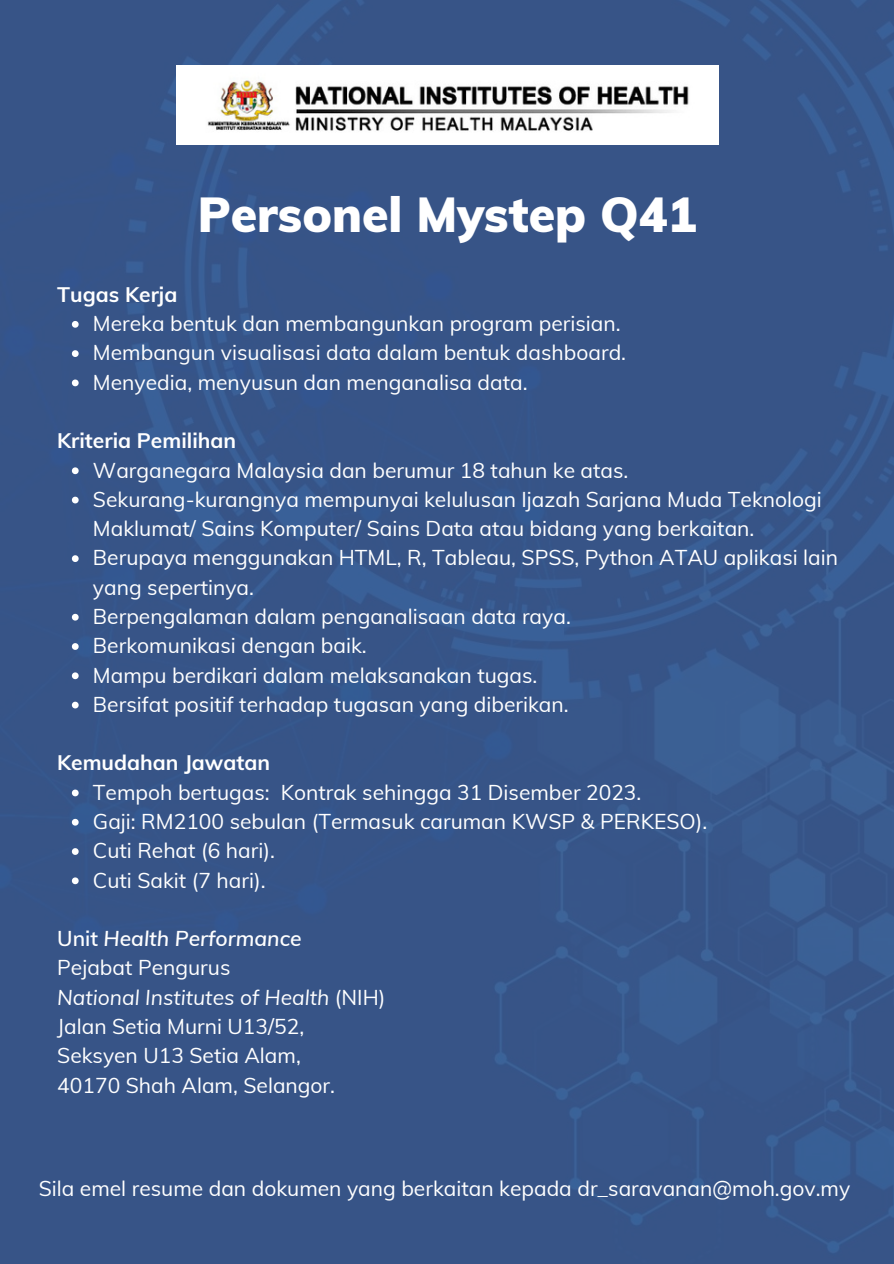
<style>
.page{position:relative;width:894px;height:1264px;background:#fff}
.page>*{position:absolute;margin:0;border:0;box-sizing:border-box;transform-origin:0 0}
.t1{font:900 48px "Muli";color:#fff}
.t2{font:21px/29.2px "Muli";color:#fff}
.t3{font:700 21px "Muli";color:#fff}
.s1{font-weight:600}
.s2{font-weight:600;font-style:italic}
.s3{font-style:italic}
</style>
<div class="page">
<img style="left:0;top:0;width:893px;height:1263px">
<img style="left:176px;top:66px;width:542px;height:78px">
<svg style="left:72px;top:321px;width:7px;height:7px"></svg>
<svg style="left:72px;top:350px;width:7px;height:7px"></svg>
<svg style="left:72px;top:379px;width:7px;height:7px"></svg>
<svg style="left:72px;top:467px;width:7px;height:7px"></svg>
<svg style="left:72px;top:496px;width:7px;height:7px"></svg>
<svg style="left:72px;top:555px;width:7px;height:7px"></svg>
<svg style="left:72px;top:614px;width:7px;height:6px"></svg>
<svg style="left:72px;top:643px;width:7px;height:7px"></svg>
<svg style="left:72px;top:672px;width:7px;height:7px"></svg>
<svg style="left:72px;top:701px;width:7px;height:7px"></svg>
<svg style="left:72px;top:789px;width:7px;height:7px"></svg>
<svg style="left:72px;top:818px;width:7px;height:7px"></svg>
<svg style="left:72px;top:848px;width:7px;height:6px"></svg>
<svg style="left:72px;top:877px;width:7px;height:7px"></svg>
<p class="t3" style="left:57px;top:281px;width:122px">Tugas Kerja</p>
<h1 class="t1" style="left:198px;top:184px;width:500px">Personel Mystep Q41</h1>
<p class="t2" style="left:93px;top:308px;width:534px">Mereka bentuk dan membangunkan program perisian.<br>Membangun visualisasi data dalam bentuk dashboard.<br>Menyedia, menyusun dan menganalisa data.</p>
<p class="t3" style="left:57px;top:427px;width:180px">Kriteria Pemilihan</p>
<p class="t2" style="left:93px;top:455px;width:746px">Warganegara Malaysia dan berumur 18 tahun ke atas.<br>Sekurang-kurangnya mempunyai kelulusan Ijazah Sarjana Muda Teknologi Maklumat/ Sains Komputer/ Sains Data atau bidang yang berkaitan.<br>Berupaya menggunakan HTML, R, Tableau, SPSS, Python ATAU aplikasi lain yang sepertinya.<br>Berpengalaman dalam penganalisaan data raya.<br>Berkomunikasi dengan baik.<br>Mampu berdikari dalam melaksanakan tugas.<br>Bersifat positif terhadap tugasan yang diberikan.</p>
<p class="t3" style="left:57px;top:749px;width:214px">Kemudahan Jawatan</p>
<p class="t2" style="left:93px;top:777px;width:615px">Tempoh bertugas: Kontrak sehingga 31 Disember 2023.<br>Gaji: RM2100 sebulan (Termasuk caruman KWSP &amp; PERKESO).<br>Cuti Rehat (6 hari).<br>Cuti Sakit (7 hari).</p>
<p class="t2" style="left:57px;top:923px;width:329px"><span class="s1">Unit</span> <span class="s2">Health Performance<br></span>Pejabat Pengurus<br><span class="s3">National Institutes of Health</span> (NIH)<br>Jalan Setia Murni U13/52,<br>Seksyen U13 Setia Alam,<br>40170 Shah Alam, Selangor.</p>
<p class="t2" style="left:39px;top:1172px;width:812px">Sila emel resume dan dokumen yang berkaitan kepada dr_saravanan@moh.gov.my</p>
</div>
